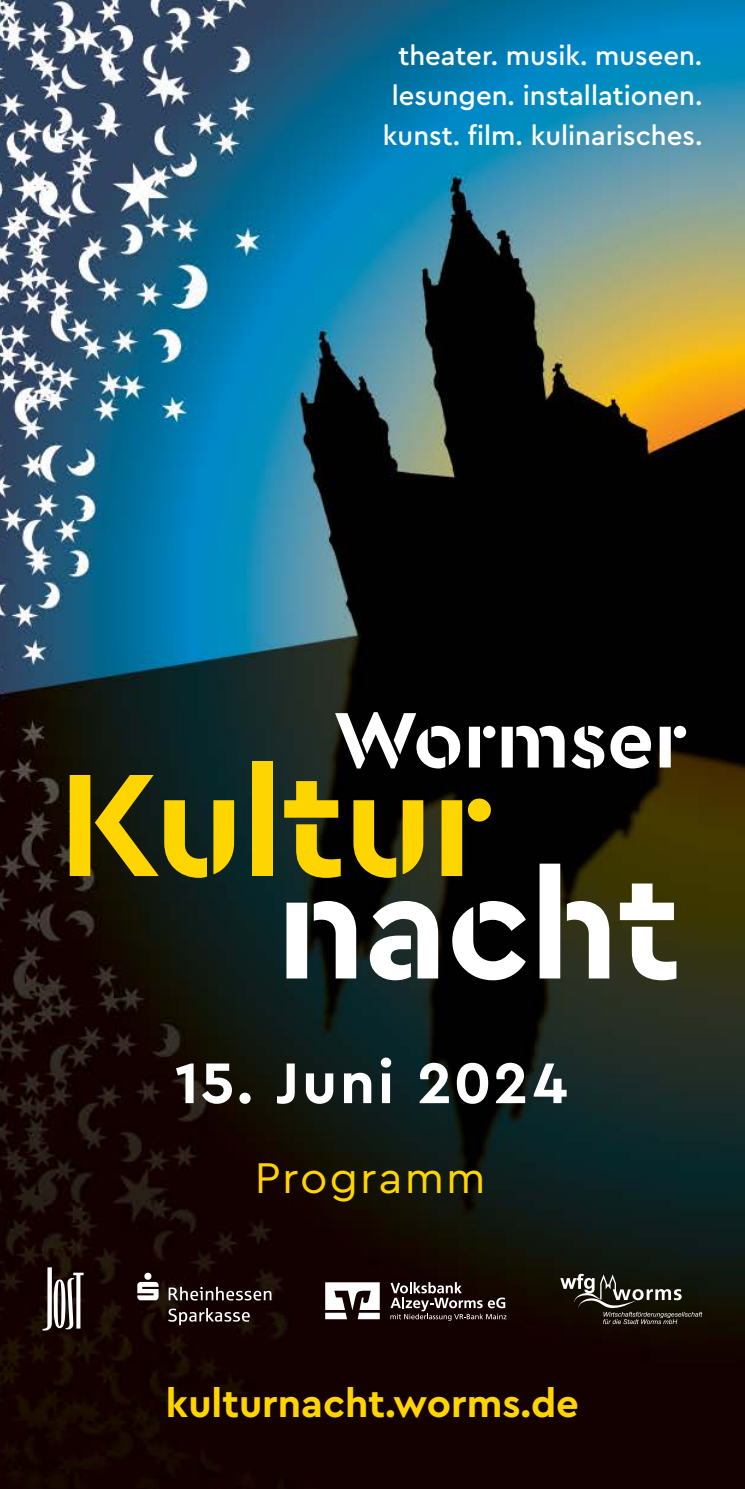
<style>
.page{position:relative;width:745px;height:1489px;background:#fff}
.page>*{position:absolute;margin:0;border:0;box-sizing:border-box;transform-origin:0 0}
.t1{font:700 153px "Cera Stencil Pro";letter-spacing:-.01em;color:#ffd500}
.t2{font:700 153px "Cera Stencil Pro";letter-spacing:-.01em;color:#fff}
.t3{font:700 82.25px "Cera Stencil Pro";color:#fff}
.t4{font:700 60px "Cera PRO";letter-spacing:.045em;color:#fff}
.t5{font:45px "Cera PRO";letter-spacing:.045em;color:#ffd500}
.t6{font:700 40px "Cera PRO";color:#ffd500}
.t7{font:500 27.5px/40px "Cera PRO";color:#fff;text-align:center}
</style>
<div class="page">
<img style="left:0;top:0;width:744px;height:1488px">
<svg style="left:560px;top:1273px;width:142px;height:50px;background:#36342a"></svg>
<svg style="left:168px;top:1286px;width:103px;height:14px"></svg>
<svg style="left:168px;top:1307px;width:81px;height:17px"></svg>
<svg style="left:137px;top:1272px;width:21px;height:28px"></svg>
<svg style="left:325px;top:1282px;width:54px;height:37px"></svg>
<svg style="left:390px;top:1281px;width:116px;height:39px;background:#463937"></svg>
<svg style="left:43px;top:1267px;width:40px;height:63px"></svg>
<p class="t7" style="left:383px;top:34px;width:321px">theater. musik. museen. lesungen. installationen. kunst. film. kulinarisches.</p>
<h2 class="t3" style="left:333px;top:685px;width:355px">Wormser</h2>
<h1 class="t1" style="left:58px;top:723px;width:435px">Kultur</h1>
<h1 class="t2" style="left:276px;top:825px;width:406px">nacht</h1>
<h3 class="t4" style="left:175px;top:1043px;width:394px">15. Juni 2024</h3>
<h3 class="t5" style="left:255px;top:1147px;width:232px">Programm</h3>
<h3 class="t6" style="left:166px;top:1376px;width:414px">kulturnacht.worms.de</h3>
</div>
